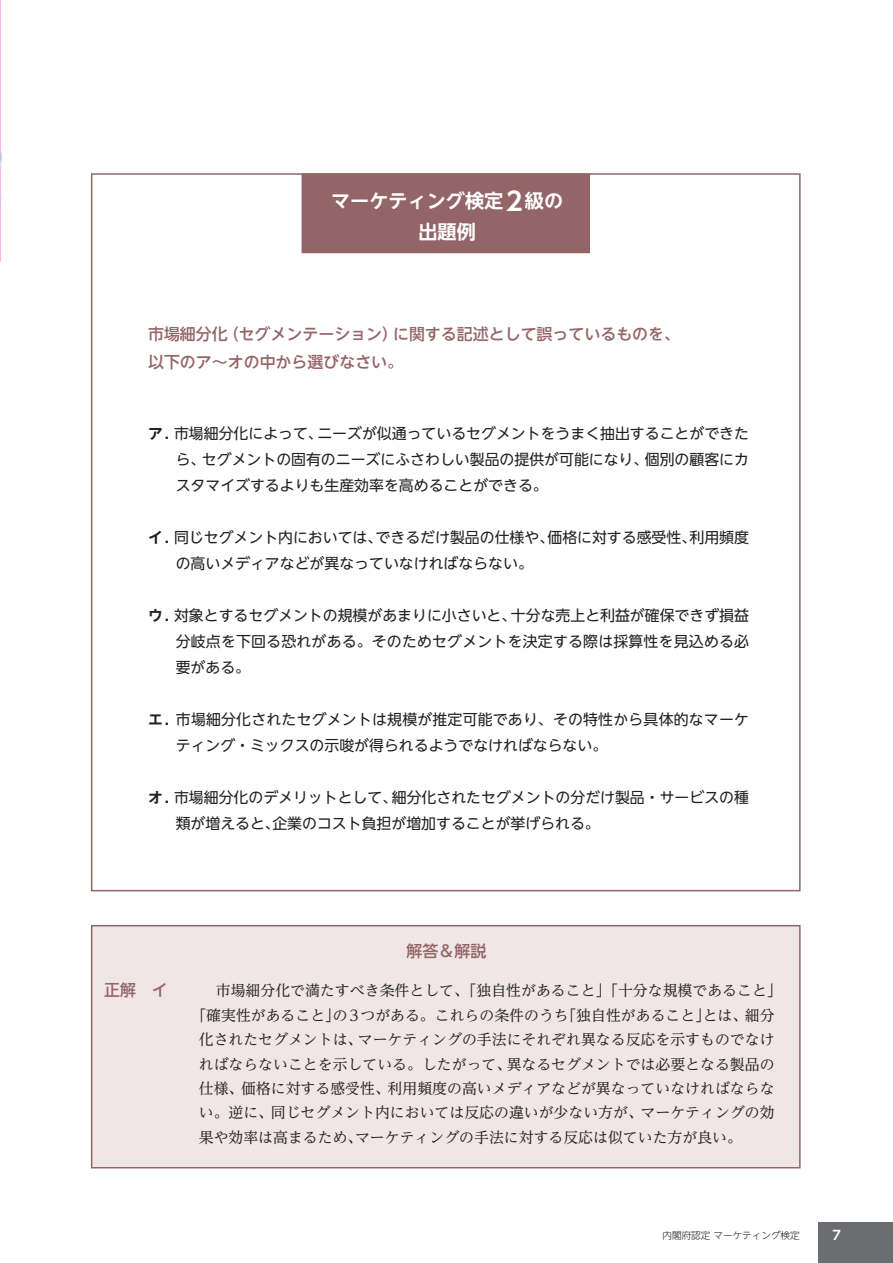
<style>
.page{position:relative;width:893px;height:1263px;background:#fff}
.page>*{position:absolute;margin:0;border:0;box-sizing:border-box;transform-origin:0 0}
.t1{font:700 19.2px/30.8px "UD Shin Go NT Pro De";color:#fff;text-align:center}
.t2{font:500 15.9px/27.9px "UD Shin Go NT Pro";color:#946567}
.t3{font:14.85px/26.1px "UD Shin Go NT Pro";color:#231f20}
.t4{font:14.85px "UD Reimin Pro";color:#231f20}
.t5{font:700 12.75px "UD Shin Go NT Pro De";color:#fff}
.t6{font:300 9.6px "UD Shin Go NT Pro";color:#231f20}
.s1{font-size:25.5px}
.s2{font-family:"UD Shin Go NT Pro De";font-weight:700}
</style>
<div class="page">
<div style="left:818px;top:1222px;width:75px;height:41px;background:#6c6d70"></div>
<svg style="left:0;top:0;width:1px;height:262px"></svg>
<div style="left:91px;top:925px;width:710px;height:243px;background:#efe6e5;border:1px solid #946567"></div>
<div style="left:302px;top:173px;width:288px;height:80px;background:#946567;border:1px solid #946567"></div>
<p class="t1" style="left:331px;top:185px;width:234px">マーケティング検定<span class="s1">2</span>級の出題例</p>
<p class="t2" style="left:148px;top:319px;width:534px">市場細分化（セグメンテーション）に関する記述として誤っているものを、以下のア～オの中から選びなさい。</p>
<p class="t3" style="left:176px;top:419px;width:575px;text-align:justify;text-indent:-28px"><span class="s2">ア.</span> 市場細分化によって、ニーズが似通っているセグメントをうまく抽出することができたら、セグメントの固有のニーズにふさわしい製品の提供が可能になり、個別の顧客にカスタマイズするよりも生産効率を高めることができる。</p>
<p class="t3" style="left:176px;top:524px;width:575px;text-indent:-28px"><span class="s2">イ.</span> 同じセグメント内においては、できるだけ製品の仕様や、価格に対する感受性、利用頻度の高いメディアなどが異なっていなければならない。</p>
<p class="t3" style="left:176px;top:602px;width:575px;text-align:justify;text-indent:-28px"><span class="s2">ウ.</span> 対象とするセグメントの規模があまりに小さいと、十分な売上と利益が確保できず損益分岐点を下回る恐れがある。そのためセグメントを決定する際は採算性を見込める必要がある。</p>
<p class="t3" style="left:176px;top:706px;width:575px;text-indent:-28px"><span class="s2">エ.</span> 市場細分化されたセグメントは規模が推定可能であり、その特性から具体的なマーケティング・ミックスの示唆が得られるようでなければならない。</p>
<p class="t3" style="left:176px;top:784px;width:575px;text-indent:-28px"><span class="s2">オ.</span> 市場細分化のデメリットとして、細分化されたセグメントの分だけ製品・サービスの種類が増えると、企業のコスト負担が増加することが挙げられる。</p>
<p class="t2" style="left:104px;top:976px;width:65px">正解　イ</p>
<p class="t2" style="left:407px;top:937px;width:81px">解答＆解説</p>
<p class="t4" style="left:216px;top:978px;width:568px">市場細分化で満たすべき条件として、「独自性があること」「十分な規模であること」</p>
<p class="t4" style="left:191px;top:1003px;width:585px">「確実性があること」の3つがある。これらの条件のうち「独自性があること」とは、細分</p>
<p class="t4" style="left:199px;top:1027px;width:577px">化されたセグメントは、マーケティングの手法にそれぞれ異なる反応を示すものでなけ</p>
<p class="t4" style="left:199px;top:1052px;width:577px">ればならないことを示している。したがって、異なるセグメントでは必要となる製品の</p>
<p class="t4" style="left:199px;top:1076px;width:577px">仕様、価格に対する感受性、利用頻度の高いメディアなどが異なっていなければならな</p>
<p class="t4" style="left:199px;top:1101px;width:577px">い。逆に、同じセグメント内においては反応の違いが少ない方が、マーケティングの効</p>
<p class="t4" style="left:199px;top:1125px;width:545px">果や効率は高まるため、マーケティングの手法に対する反応は似ていた方が良い。</p>
<p class="t6" style="left:663px;top:1227px;width:139px">内閣府認定 マーケティング検定</p>
<p class="t5" style="left:833px;top:1225px;width:10px">7</p>
</div>
